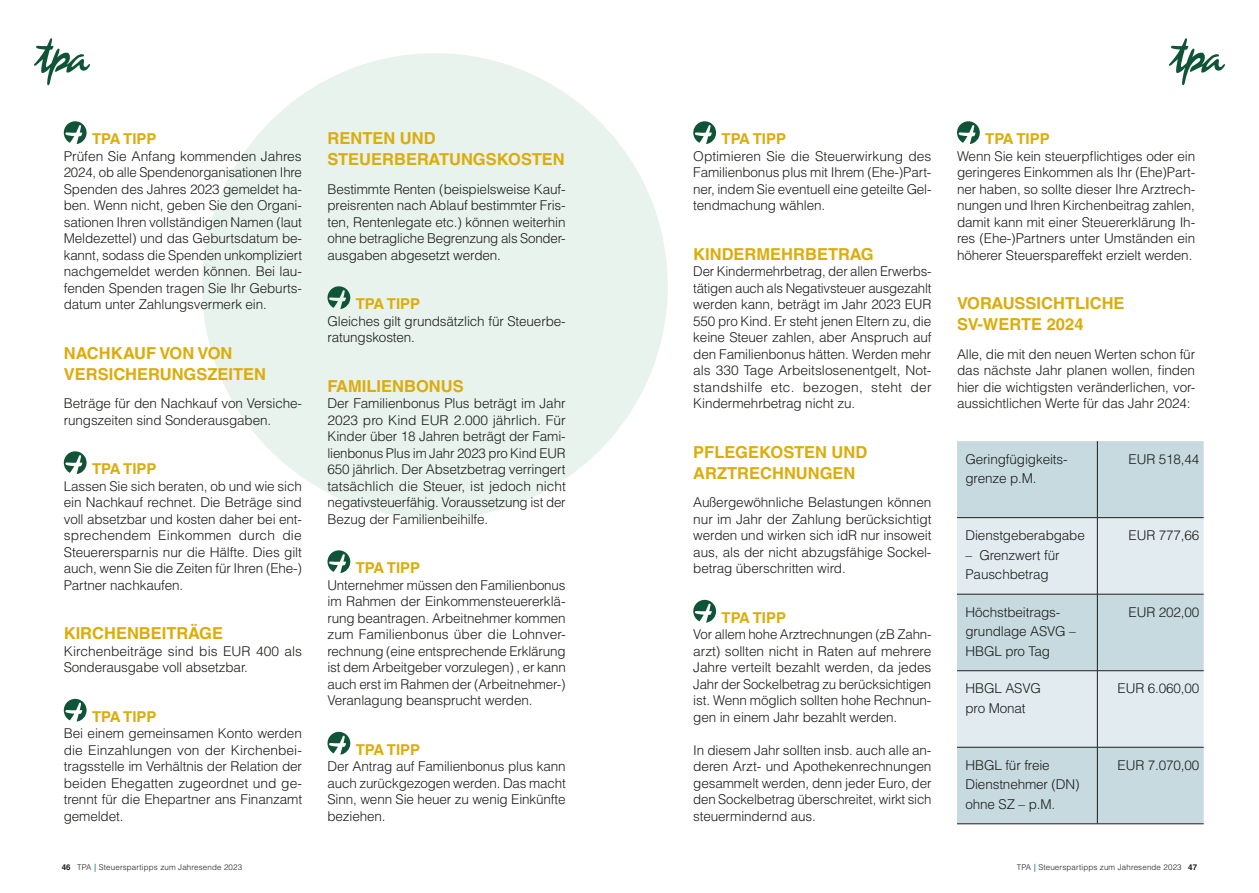
<style>
.page{position:relative;width:1259px;height:893px;background:#fff}
.page>*{position:absolute;margin:0;border:0;box-sizing:border-box;transform-origin:0 0}
.Titel_2{font:700 16.5px/21px "Helvetica LT Std";color:#dcac0b}
.TPA-Tipp{font:700 15px "Helvetica LT Std";color:#dcac0b}
.Fliesstext{font:300 13.5px/16.5px "Helvetica LT Std";letter-spacing:-.01em;color:#1d1d1b;text-align:justify}
.Tabelle_Fliesstext{font:300 13.5px/19.5px "Helvetica LT Std";letter-spacing:-.01em;color:#1d1d1b}
.Fliesstext_unten_ohne_Abstand{font:300 13.5px/16.5px "Helvetica LT Std";letter-spacing:-.01em;color:#1d1d1b;text-align:justify}
.t1{font:300 7.95px "Helvetica LT Std";letter-spacing:.02em;color:#1d1d1b}
.s1{font-weight:700}
.s2{font-weight:700;color:#458998}
</style>
<div class="page">
<div style="left:202px;top:53px;width:466px;height:466px;background:#e8f3ee;border-radius:50%"></div>
<svg style="left:34px;top:38px;width:56px;height:48px"></svg>
<svg style="left:1169px;top:38px;width:56px;height:48px"></svg>
<div style="left:957px;top:441px;width:246px;height:382px;background:#c7dae0"></div>
<svg style="left:957px;top:518px;width:246px;height:229px;background:#d8e5e9"></svg>
<hr style="left:1097px;top:441px;width:1px;height:76px;background:#1d1d1b">
<hr style="left:1097px;top:518px;width:1px;height:76px;background:#1d1d1b">
<hr style="left:1097px;top:594px;width:1px;height:76px;background:#1d1d1b">
<hr style="left:957px;top:670px;width:140px;height:1px;background:#1d1d1b">
<hr style="left:1097px;top:670px;width:106px;height:1px;background:#1d1d1b">
<hr style="left:1097px;top:671px;width:1px;height:76px;background:#1d1d1b">
<hr style="left:957px;top:747px;width:140px;height:1px;background:#1d1d1b">
<hr style="left:1097px;top:747px;width:106px;height:1px;background:#1d1d1b">
<hr style="left:1097px;top:747px;width:1px;height:77px;background:#1d1d1b">
<hr style="left:957px;top:517px;width:140px;height:1px;background:#1d1d1b">
<hr style="left:1097px;top:517px;width:106px;height:1px;background:#1d1d1b">
<hr style="left:957px;top:594px;width:140px;height:1px;background:#1d1d1b">
<hr style="left:1097px;top:594px;width:106px;height:1px;background:#1d1d1b">
<hr style="left:957px;top:823px;width:140px;height:1px;background:#1d1d1b">
<hr style="left:1097px;top:823px;width:106px;height:1px;background:#1d1d1b">
<svg style="left:693px;top:121px;width:23px;height:23px"></svg>
<svg style="left:693px;top:600px;width:23px;height:23px"></svg>
<svg style="left:957px;top:121px;width:22px;height:23px"></svg>
<svg style="left:64px;top:121px;width:23px;height:23px"></svg>
<svg style="left:64px;top:451px;width:23px;height:23px"></svg>
<svg style="left:64px;top:699px;width:23px;height:23px"></svg>
<svg style="left:327px;top:286px;width:23px;height:23px"></svg>
<svg style="left:327px;top:550px;width:23px;height:23px"></svg>
<svg style="left:327px;top:732px;width:23px;height:23px"></svg>
<p class="TPA-Tipp" style="left:92px;top:130px;width:66px">TPA TIPP</p>
<p class="Fliesstext" style="left:64px;top:147px;width:240px">Prüfen Sie Anfang kommenden Jahres 2024, ob alle Spendenorganisationen Ihre Spenden des Jahres 2023 gemeldet ha&shy;ben. Wenn nicht, geben Sie den Organi&shy;sationen Ihren vollständigen Namen (laut Meldezettel) und das Geburtsdatum be&shy;kannt, sodass die Spenden unkompliziert nachgemeldet werden können. Bei lau&shy;fenden Spenden tragen Sie Ihr Geburts&shy;datum unter Zahlungsvermerk ein.</p>
<p class="Titel_2" style="left:64px;top:342px;width:204px">NACHKAUF VON VON<br>VERSICHERUNGSZEITEN</p>
<p class="Fliesstext" style="left:64px;top:395px;width:240px">Beträge für den Nachkauf von Versiche&shy;rungszeiten sind Sonderausgaben.</p>
<p class="TPA-Tipp" style="left:92px;top:460px;width:66px">TPA TIPP</p>
<p class="Fliesstext" style="left:64px;top:477px;width:240px">Lassen Sie sich beraten, ob und wie sich ein Nachkauf rechnet. Die Beträge sind voll absetzbar und kosten daher bei ent&shy;sprechendem Einkommen durch die Steuerersparnis nur die Hälfte. Dies gilt auch, wenn Sie die Zeiten für Ihren (Ehe-)<br>Partner nachkaufen.</p>
<p class="Titel_2" style="left:64px;top:623px;width:161px">KIRCHENBEITRÄGE</p>
<p class="Fliesstext" style="left:64px;top:642px;width:240px">Kirchenbeiträge sind bis EUR 400 als<br>Sonderausgabe voll absetzbar.</p>
<p class="TPA-Tipp" style="left:92px;top:707px;width:66px">TPA TIPP</p>
<p class="Fliesstext" style="left:64px;top:725px;width:240px">Bei einem gemeinsamen Konto werden die Einzahlungen von der Kirchenbei&shy;tragsstelle im Verhältnis der Relation der beiden Ehegatten zugeordnet und ge&shy;trennt für die Ehepartner ans Finanzamt gemeldet.</p>
<p class="Titel_2" style="left:327px;top:128px;width:239px">RENTEN UND<br>STEUERBERATUNGSKOSTEN</p>
<p class="Fliesstext" style="left:327px;top:180px;width:240px">Bestimmte Renten (beispielsweise Kauf&shy;preisrenten nach Ablauf bestimmter Fris&shy;ten, Rentenlegate etc.) können weiterhin ohne betragliche Begrenzung als Sonder&shy;ausgaben abgesetzt werden.</p>
<p class="TPA-Tipp" style="left:356px;top:295px;width:66px">TPA TIPP</p>
<p class="Fliesstext" style="left:327px;top:312px;width:240px">Gleiches gilt grundsätzlich für Steuerbe&shy;ratungskosten.</p>
<p class="Titel_2" style="left:327px;top:375px;width:138px">FAMILIENBONUS</p>
<p class="Fliesstext" style="left:327px;top:395px;width:240px">Der Familienbonus Plus beträgt im Jahr 2023 pro Kind EUR 2.000 jährlich. Für Kinder über 18 Jahren beträgt der Fami&shy;lienbonus Plus im Jahr 2023 pro Kind EUR 650 jährlich. Der Absetzbetrag verringert tatsächlich die Steuer, ist jedoch nicht negativsteuerfähig. Voraussetzung ist der Bezug der Familienbeihilfe.</p>
<p class="TPA-Tipp" style="left:356px;top:559px;width:66px">TPA TIPP</p>
<p class="Fliesstext" style="left:327px;top:576px;width:240px">Unternehmer müssen den Familienbonus im Rahmen der Einkommensteuererklä&shy;rung beantragen. Arbeitnehmer kommen zum Familienbonus über die Lohnver&shy;rechnung (eine entsprechende Erklärung ist dem Arbeitgeber vorzulegen) , er kann auch erst im Rahmen der (Arbeitnehmer-)<br>Veranlagung beansprucht werden.</p>
<p class="TPA-Tipp" style="left:356px;top:740px;width:66px">TPA TIPP</p>
<p class="Fliesstext" style="left:327px;top:758px;width:240px">Der Antrag auf Familienbonus plus kann auch zurückgezogen werden. Das macht Sinn, wenn Sie heuer zu wenig Einkünfte beziehen.</p>
<p class="TPA-Tipp" style="left:721px;top:130px;width:66px">TPA TIPP</p>
<p class="Fliesstext" style="left:693px;top:147px;width:240px">Optimieren Sie die Steuerwirkung des Familienbonus plus mit Ihrem (Ehe-)Part&shy;ner, indem Sie eventuell eine geteilte Gel&shy;tendmachung wählen.</p>
<p class="Titel_2" style="left:693px;top:243px;width:182px">KINDERMEHRBETRAG</p>
<p class="Fliesstext" style="left:693px;top:263px;width:240px">Der Kindermehrbetrag, der allen Erwerbs&shy;tätigen auch als Negativsteuer ausgezahlt werden kann, beträgt im Jahr 2023 EUR 550 pro Kind. Er steht jenen Eltern zu, die keine Steuer zahlen, aber Anspruch auf den Familienbonus hätten. Werden mehr als 330 Tage Arbeitslosenentgelt, Not&shy;standshilfe etc. bezogen, steht der Kindermehrbetrag nicht zu.</p>
<p class="Titel_2" style="left:693px;top:441px;width:176px">PFLEGEKOSTEN UND<br>ARZTRECHNUNGEN</p>
<p class="Fliesstext" style="left:693px;top:494px;width:240px">Außergewöhnliche Belastungen können nur im Jahr der Zahlung berücksichtigt werden und wirken sich idR nur insoweit aus, als der nicht abzugsfähige Sockel&shy;betrag überschritten wird.</p>
<p class="TPA-Tipp" style="left:721px;top:608px;width:66px">TPA TIPP</p>
<p class="Fliesstext" style="left:693px;top:626px;width:240px">Vor allem hohe Arztrechnungen (zB Zahn&shy;arzt) sollten nicht in Raten auf mehrere Jahre verteilt bezahlt werden, da jedes Jahr der Sockelbetrag zu berücksichtigen ist. Wenn möglich sollten hohe Rechnun&shy;gen in einem Jahr bezahlt werden.</p>
<p class="Fliesstext" style="left:693px;top:741px;width:240px">In diesem Jahr sollten insb. auch alle an&shy;deren Arzt- und Apothekenrechnungen gesammelt werden, denn jeder Euro, der den Sockelbetrag überschreitet, wirkt sich steuermindernd aus.</p>
<p class="TPA-Tipp" style="left:985px;top:130px;width:66px">TPA TIPP</p>
<p class="Fliesstext" style="left:957px;top:147px;width:240px">Wenn Sie kein steuerpflichtiges oder ein geringeres Einkommen als Ihr (Ehe)Part&shy;ner haben, so sollte dieser Ihre Arztrech&shy;nungen und Ihren Kirchenbeitrag zahlen, damit kann mit einer Steuererklärung Ih&shy;res (Ehe-)Partners unter Umständen ein höherer Steuerspareffekt erzielt werden.</p>
<p class="Titel_2" style="left:957px;top:293px;width:169px">VORAUSSICHTLICHE<br>SV-WERTE 2024</p>
<p class="Fliesstext_unten_ohne_Abstand" style="left:957px;top:345px;width:240px">Alle, die mit den neuen Werten schon für das nächste Jahr planen wollen, finden hier die wichtigsten veränderlichen, vor&shy;aussichtlichen Werte für das Jahr 2024:</p>
<p class="Tabelle_Fliesstext" style="left:965px;top:449px;width:104px">Geringfügigkeits&shy;grenze p.M.</p>
<p class="Tabelle_Fliesstext" style="left:1128px;top:449px;width:72px">EUR 518,44</p>
<p class="Tabelle_Fliesstext" style="left:965px;top:525px;width:121px">Dienstgeberabgabe</p>
<p class="Tabelle_Fliesstext" style="left:965px;top:545px;width:96px">– Grenzwert für<br>Pauschbetrag</p>
<p class="Tabelle_Fliesstext" style="left:1128px;top:525px;width:72px">EUR 777,66</p>
<p class="Tabelle_Fliesstext" style="left:965px;top:602px;width:112px">Höchstbeitrags&shy;grundlage ASVG –<br>HBGL pro Tag</p>
<p class="Tabelle_Fliesstext" style="left:1128px;top:602px;width:72px">EUR 202,00</p>
<p class="Tabelle_Fliesstext" style="left:965px;top:678px;width:77px">HBGL ASVG pro Monat</p>
<p class="Tabelle_Fliesstext" style="left:1117px;top:678px;width:83px">EUR 6.060,00</p>
<p class="Tabelle_Fliesstext" style="left:965px;top:755px;width:116px">HBGL für freie<br>Dienstnehmer (DN) ohne SZ – p.M.</p>
<p class="Tabelle_Fliesstext" style="left:1117px;top:755px;width:83px">EUR 7.070,00</p>
<p class="t1" style="left:62px;top:862px;width:182px"><span class="s1">46</span> TPA <span class="s2">|</span> Steuerspartipps zum Jahresende 2023</p>
<p class="t1" style="left:1016px;top:862px;width:182px">TPA <span class="s2">|</span> Steuerspartipps zum Jahresende 2023 <span class="s1">47</span></p>
</div>
